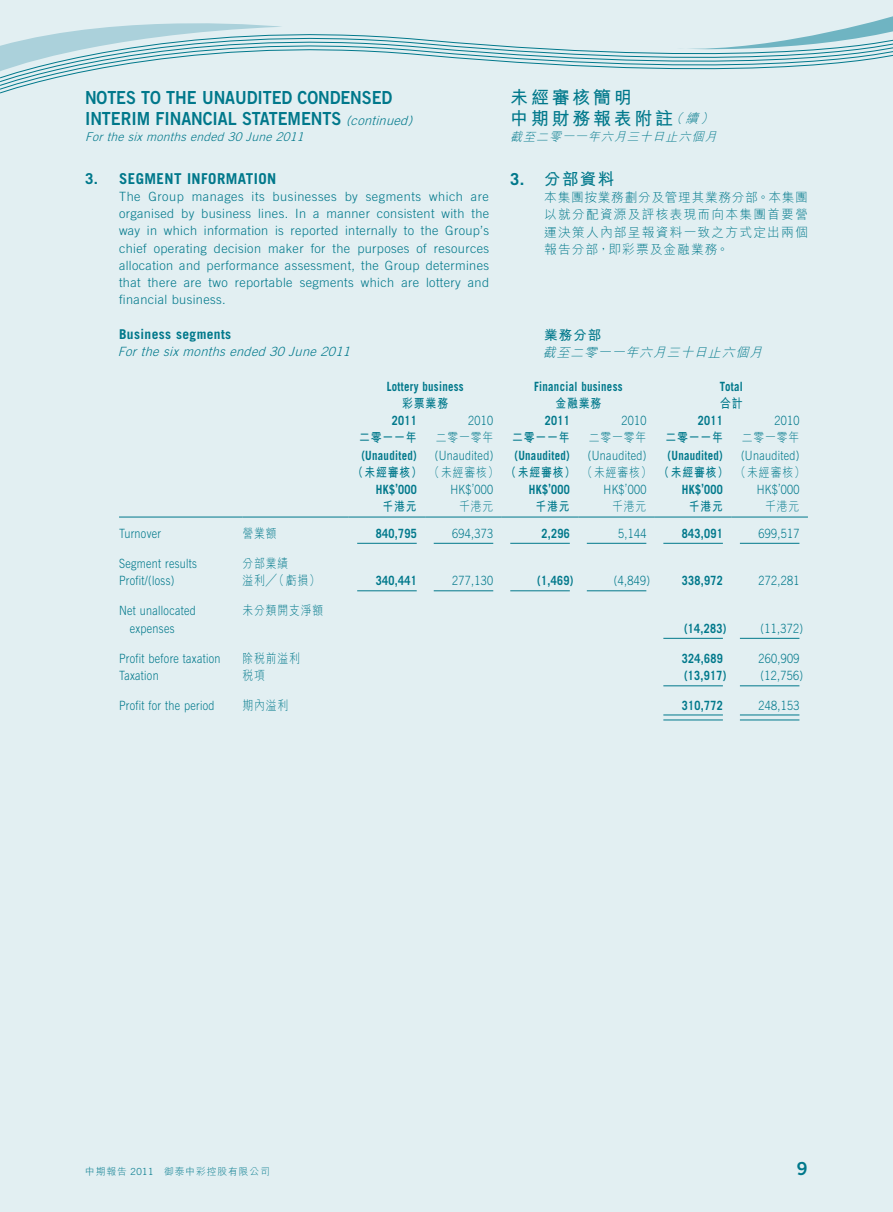
<style>
.page{position:relative;width:893px;height:1212px;background:#e2eff2}
.page>*{position:absolute;margin:0;border:0;box-sizing:border-box;transform-origin:0 0}
.t1{font:18px "Trade Gothic LT Std Bd 2";letter-spacing:-.005em;color:#00788b;scale:.9 1}
.t2{font:700 18px "M Hei HK";letter-spacing:.15em;color:#00788b}
.t3{font:18px "Trade Gothic LT Std Bd 2";letter-spacing:-.005em;color:#00788b}
.C_Heading_1{font:700 16.5px "M Hei HK";color:#00788b}
.Heading_1{font:700 15px "Trade Gothic LT Std";color:#00788b}
.Heading_2{font:700 13.5px "Trade Gothic LT Std";letter-spacing:.03em;color:#00788b}
.C_Heading_2{font:700 13.5px "M Hei HK";color:#00788b}
.Body_Text{font:300 12.75px/17.2px "Trade Gothic LT Std";letter-spacing:.03em;color:#00788b;text-align:justify}
.Body_Text-2{font:300 12.75px/17.2px "Trade Gothic LT Std";letter-spacing:.03em;color:#00788b;scale:.85 1}
.Body_Text-3{font:700 12.75px "Trade Gothic LT Std";letter-spacing:.03em;color:#00788b;scale:.85 1}
.Body_Text-4{font:300 12.75px "M Hei HK";letter-spacing:.08em;color:#00788b;scale:.85 1}
.C_Body_Text{font:300 12.75px/17.2px "M Hei HK";letter-spacing:.095em;color:#00788b;text-align:justify}
.Body_Text-5{font:700 12.75px "M Hei HK";letter-spacing:.08em;color:#00788b;scale:.85 1}
.Body_Text-6{font:italic 300 12.75px "Trade Gothic LT Std";color:#00788b}
.C_Body_Text-2{font:italic 300 12.75px "M Hei HK";color:#00788b}
.t4{font:italic 300 12px "Trade Gothic LT Std";color:#00788b}
.t5{font:italic 300 12px "M Hei HK";color:#00788b}
.t6{font:300 9.75px "M Hei HK";letter-spacing:.095em;color:#00788b}
.s1{font-weight:300;font-style:italic;font-size:12.75px}
.s2{font-family:"Trade Gothic LT Std"}
.s3{font-family:"Trade Gothic LT Std";font-weight:300;font-style:italic;font-size:12.75px}
</style>
<div class="page">
<svg style="left:283px;top:34px;width:610px;height:36px"></svg>
<svg style="left:0;top:23px;width:283px;height:70px"></svg>
<svg style="left:676px;top:16px;width:217px;height:39px"></svg>
<hr style="left:119px;top:517px;width:123px;height:1px;background:#00788b">
<hr style="left:242px;top:517px;width:107px;height:1px;background:#00788b">
<hr style="left:349px;top:517px;width:76px;height:1px;background:#00788b">
<hr style="left:425px;top:517px;width:77px;height:1px;background:#00788b">
<hr style="left:502px;top:517px;width:76px;height:1px;background:#00788b">
<hr style="left:578px;top:517px;width:77px;height:1px;background:#00788b">
<hr style="left:655px;top:517px;width:76px;height:1px;background:#00788b">
<hr style="left:731px;top:517px;width:77px;height:1px;background:#00788b">
<hr style="left:357px;top:543px;width:60px;height:1px;background:#00788b">
<hr style="left:434px;top:543px;width:59px;height:1px;background:#00788b">
<hr style="left:510px;top:543px;width:60px;height:1px;background:#00788b">
<hr style="left:587px;top:543px;width:59px;height:1px;background:#00788b">
<hr style="left:663px;top:543px;width:60px;height:1px;background:#00788b">
<hr style="left:740px;top:543px;width:59px;height:1px;background:#00788b">
<hr style="left:357px;top:590px;width:60px;height:1px;background:#00788b">
<hr style="left:434px;top:590px;width:59px;height:1px;background:#00788b">
<hr style="left:510px;top:590px;width:60px;height:1px;background:#00788b">
<hr style="left:587px;top:590px;width:59px;height:1px;background:#00788b">
<hr style="left:663px;top:638px;width:60px;height:1px;background:#00788b">
<hr style="left:740px;top:638px;width:59px;height:1px;background:#00788b">
<hr style="left:663px;top:685px;width:60px;height:1px;background:#00788b">
<hr style="left:740px;top:685px;width:59px;height:1px;background:#00788b">
<hr style="left:663px;top:714px;width:60px;height:1px;background:#00788b">
<hr style="left:663px;top:719px;width:60px;height:1px;background:#00788b">
<hr style="left:740px;top:714px;width:59px;height:1px;background:#00788b">
<hr style="left:740px;top:719px;width:59px;height:1px;background:#00788b">
<p class="t2" style="left:510px;top:84px;width:123px">未經審核簡明</p>
<p class="t2" style="left:510px;top:105px;width:208px">中期財務報表附註<span class="s1">（續）</span></p>
<p class="t5" style="left:510px;top:131px;width:211px">截至二零一一年六月三十日止六個月</p>
<p class="C_Heading_1" style="left:510px;top:167px;width:105px"><span class="s2">3.</span> 分部資料</p>
<p class="C_Body_Text" style="left:544px;top:189px;width:265px">本集團按業務劃分及管理其業務分部。本集團以就分配資源及評核表現而向本集團首要營運決策人內部呈報資料一致之方式定出兩個報告分部，即彩票及金融業務。</p>
<p class="t1" style="left:85px;top:86px;width:343px">NOTES TO THE UNAUDITED CONDENSED</p>
<p class="t1" style="left:85px;top:107px;width:369px">INTERIM FINANCIAL STATEMENTS <span class="s3">(continued)</span></p>
<p class="t4" style="left:85px;top:130px;width:224px">For the six months ended 30 June 2011</p>
<p class="Heading_1" style="left:85px;top:169px;width:193px">3. SEGMENT INFORMATION</p>
<p class="Body_Text" style="left:119px;top:187px;width:372px">The Group manages its businesses by segments which are organised by business lines. In a manner consistent with the way in which information is reported internally to the Group’s chief operating decision maker for the purposes of resources allocation and performance assessment, the Group determines that there are two reportable segments which are lottery and financial business.</p>
<p class="Heading_2" style="left:119px;top:326px;width:114px">Business segments</p>
<p class="Body_Text-6" style="left:118px;top:344px;width:238px">For the six months ended 30 June 2011</p>
<p class="Body_Text-3" style="left:387px;top:378px;width:92px">Lottery business</p>
<p class="Body_Text-3" style="left:534px;top:378px;width:106px">Financial business</p>
<p class="Body_Text-3" style="left:720px;top:378px;width:28px">Total</p>
<p class="Body_Text-5" style="left:402px;top:394px;width:55px">彩票業務</p>
<p class="Body_Text-5" style="left:555px;top:394px;width:55px">金融業務</p>
<p class="Body_Text-5" style="left:720px;top:394px;width:28px">合計</p>
<p class="Body_Text-3" style="left:392px;top:413px;width:31px">2011</p>
<p class="Body_Text-2" style="left:468px;top:412px;width:31px">2010</p>
<p class="Body_Text-3" style="left:545px;top:413px;width:31px">2011</p>
<p class="Body_Text-2" style="left:621px;top:412px;width:31px">2010</p>
<p class="Body_Text-3" style="left:698px;top:413px;width:31px">2011</p>
<p class="Body_Text-2" style="left:774px;top:412px;width:31px">2010</p>
<p class="Body_Text-5" style="left:359px;top:428px;width:69px">二零一一年</p>
<p class="Body_Text-4" style="left:436px;top:431px;width:69px">二零一零年</p>
<p class="Body_Text-5" style="left:512px;top:428px;width:69px">二零一一年</p>
<p class="Body_Text-4" style="left:589px;top:431px;width:69px">二零一零年</p>
<p class="Body_Text-5" style="left:665px;top:428px;width:69px">二零一一年</p>
<p class="Body_Text-4" style="left:742px;top:431px;width:69px">二零一零年</p>
<p class="Body_Text-3" style="left:361px;top:447px;width:67px">(Unaudited)</p>
<p class="Body_Text-2" style="left:435px;top:446px;width:70px">(Unaudited)</p>
<p class="Body_Text-3" style="left:514px;top:447px;width:67px">(Unaudited)</p>
<p class="Body_Text-2" style="left:588px;top:446px;width:70px">(Unaudited)</p>
<p class="Body_Text-3" style="left:667px;top:447px;width:67px">(Unaudited)</p>
<p class="Body_Text-2" style="left:741px;top:446px;width:70px">(Unaudited)</p>
<p class="Body_Text-5" style="left:352px;top:463px;width:84px">（未經審核）</p>
<p class="Body_Text-4" style="left:429px;top:466px;width:84px">（未經審核）</p>
<p class="Body_Text-5" style="left:505px;top:463px;width:84px">（未經審核）</p>
<p class="Body_Text-4" style="left:582px;top:466px;width:84px">（未經審核）</p>
<p class="Body_Text-5" style="left:658px;top:463px;width:84px">（未經審核）</p>
<p class="Body_Text-4" style="left:735px;top:466px;width:84px">（未經審核）</p>
<p class="Body_Text-3" style="left:376px;top:482px;width:50px">HK$’000</p>
<p class="Body_Text-2" style="left:450px;top:481px;width:52px">HK$’000</p>
<p class="Body_Text-3" style="left:529px;top:482px;width:50px">HK$’000</p>
<p class="Body_Text-2" style="left:604px;top:481px;width:52px">HK$’000</p>
<p class="Body_Text-3" style="left:682px;top:482px;width:50px">HK$’000</p>
<p class="Body_Text-2" style="left:757px;top:481px;width:52px">HK$’000</p>
<p class="Body_Text-5" style="left:382px;top:497px;width:42px">千港元</p>
<p class="Body_Text-4" style="left:459px;top:500px;width:42px">千港元</p>
<p class="Body_Text-5" style="left:536px;top:497px;width:42px">千港元</p>
<p class="Body_Text-4" style="left:612px;top:500px;width:42px">千港元</p>
<p class="Body_Text-5" style="left:689px;top:497px;width:42px">千港元</p>
<p class="Body_Text-4" style="left:765px;top:500px;width:42px">千港元</p>
<p class="Body_Text-2" style="left:119px;top:524px;width:51px">Turnover</p>
<p class="Body_Text-4" style="left:242px;top:526px;width:42px">營業額</p>
<p class="Body_Text-3" style="left:376px;top:525px;width:50px">840,795</p>
<p class="Body_Text-2" style="left:452px;top:524px;width:50px">694,373</p>
<p class="Body_Text-3" style="left:541px;top:525px;width:35px">2,296</p>
<p class="Body_Text-2" style="left:618px;top:524px;width:35px">5,144</p>
<p class="Body_Text-3" style="left:682px;top:525px;width:50px">843,091</p>
<p class="Body_Text-2" style="left:758px;top:524px;width:50px">699,517</p>
<p class="Body_Text-2" style="left:119px;top:554px;width:93px">Segment results</p>
<p class="Body_Text-4" style="left:242px;top:557px;width:55px">分部業績</p>
<p class="Body_Text-2" style="left:119px;top:572px;width:67px">Profit/(loss)</p>
<p class="Body_Text-4" style="left:242px;top:574px;width:93px">溢利╱（虧損）</p>
<p class="Body_Text-3" style="left:376px;top:573px;width:50px">340,441</p>
<p class="Body_Text-2" style="left:452px;top:572px;width:50px">277,130</p>
<p class="Body_Text-3" style="left:537px;top:573px;width:44px">(1,469)</p>
<p class="Body_Text-2" style="left:614px;top:572px;width:44px">(4,849)</p>
<p class="Body_Text-3" style="left:682px;top:573px;width:50px">338,972</p>
<p class="Body_Text-2" style="left:758px;top:572px;width:50px">272,281</p>
<p class="Body_Text-2" style="left:130px;top:602px;width:79px;text-indent:-11px">Net unallocated expenses</p>
<p class="Body_Text-4" style="left:242px;top:604px;width:97px">未分類開支淨額</p>
<p class="C_Heading_2" style="left:544px;top:325px;width:59px">業務分部</p>
<p class="C_Body_Text-2" style="left:543px;top:346px;width:224px">截至二零一一年六月三十日止六個月</p>
<p class="Body_Text-3" style="left:684px;top:620px;width:51px">(14,283)</p>
<p class="Body_Text-2" style="left:761px;top:619px;width:51px">(11,372)</p>
<p class="Body_Text-2" style="left:119px;top:649px;width:121px">Profit before taxation</p>
<p class="Body_Text-4" style="left:242px;top:652px;width:69px">除稅前溢利</p>
<p class="Body_Text-3" style="left:682px;top:650px;width:50px">324,689</p>
<p class="Body_Text-2" style="left:758px;top:649px;width:50px">260,909</p>
<p class="Body_Text-2" style="left:119px;top:667px;width:48px">Taxation</p>
<p class="Body_Text-4" style="left:242px;top:669px;width:28px">稅項</p>
<p class="Body_Text-3" style="left:684px;top:668px;width:51px">(13,917)</p>
<p class="Body_Text-2" style="left:761px;top:667px;width:51px">(12,756)</p>
<p class="Body_Text-2" style="left:119px;top:697px;width:114px">Profit for the period</p>
<p class="Body_Text-4" style="left:242px;top:699px;width:55px">期內溢利</p>
<p class="Body_Text-3" style="left:682px;top:698px;width:50px">310,772</p>
<p class="Body_Text-2" style="left:758px;top:697px;width:50px">248,153</p>
<p class="t6" style="left:85px;top:1166px;width:186px">中期報告 <span class="s2">2011</span> 御泰中彩控股有限公司</p>
<h1 class="t3" style="left:797px;top:1157px;width:12px">9</h1>
</div>
